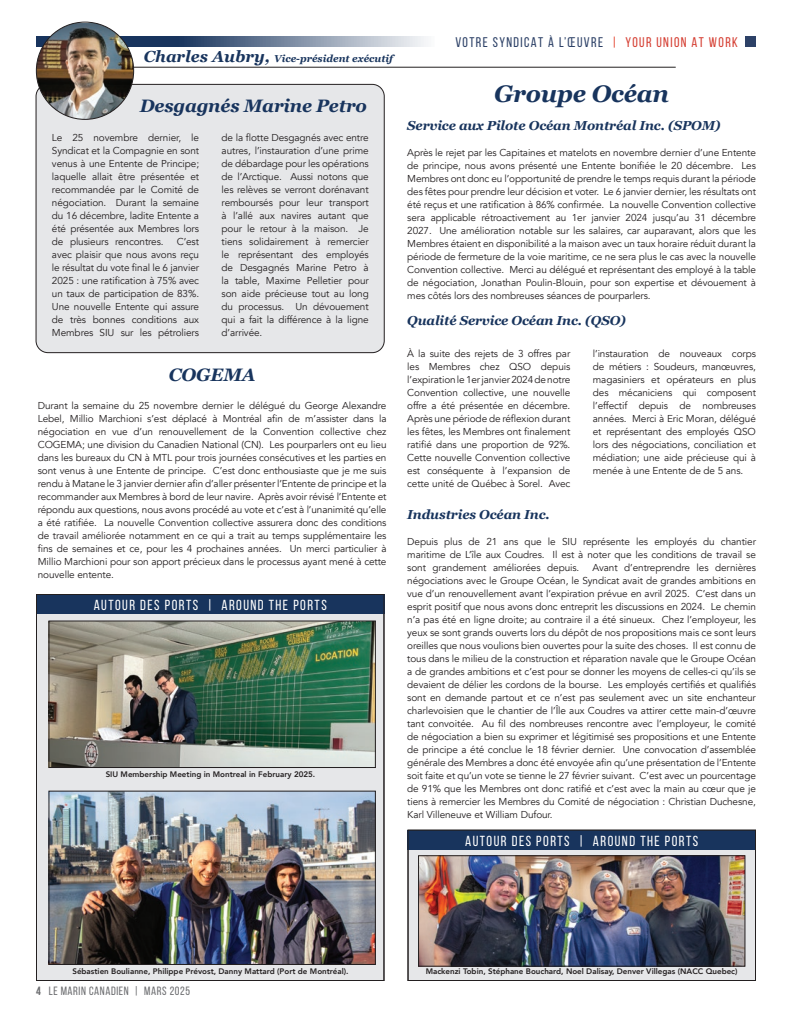
<style>
.page{position:relative;width:792px;height:1026px;background:#fff}
.page>*{position:absolute;margin:0;border:0;box-sizing:border-box;transform-origin:0 0}
.t1{font:italic 700 24px "Georgia";letter-spacing:-.01em;color:#18345d}
.t2{font:italic 700 18px "Georgia";letter-spacing:-.01em;color:#18345d}
.t3{font:14.6px "Bebas Neue";letter-spacing:.1em;color:#fff}
.t4{font:14px "Bebas Neue";letter-spacing:.1em;color:#2d4167}
.t5{font:italic 700 13px "Georgia";letter-spacing:-.01em;color:#18345d}
.t6{font:12px "Bebas Neue";letter-spacing:.05em;color:#6c6d70}
.t7{font:10px/13px "Avenir";letter-spacing:-.01em;color:#231f20;text-align:justify}
.t8{font:italic 700 10px "Georgia";color:#18345d}
.t9{font:800 8px "Avenir";color:#231f20}
.s1{font-size:16px}
.s2{color:#e34530}
.s3{color:#d53f33}
.s4{font-weight:700}
</style>
<div class="page">
<div style="left:745px;top:36px;width:11px;height:11px;background:#2d4167"></div>
<svg style="left:134px;top:36px;width:292px;height:11px;background:#75869e"></svg>
<div style="left:36px;top:84px;width:348px;height:269px;background:#e6e7e9;border-radius:12px"></div>
<div style="left:36px;top:84px;width:349px;height:269px;border:1px solid #231f20;border-radius:12px"></div>
<div style="left:36px;top:594px;width:348px;height:387px;background:#e6e7e9"></div>
<div style="left:408px;top:830px;width:348px;height:151px;background:#e6e7e9"></div>
<div style="left:36px;top:595px;width:348px;height:19px;background:#18345d"></div>
<div style="left:408px;top:830px;width:348px;height:20px;background:#18345d"></div>
<div style="left:36px;top:594px;width:348px;height:387px;border:1px solid #231f20"></div>
<div style="left:408px;top:830px;width:348px;height:151px;border:1px solid #231f20"></div>
<hr style="left:38px;top:67px;width:638px;height:1px;background:#231f20">
<img style="left:36px;top:23px;width:98px;height:96px">
<img style="left:51px;top:623px;width:323px;height:143px">
<div style="left:49px;top:621px;width:327px;height:147px;border:1px solid #231f20"></div>
<img style="left:420px;top:857px;width:323px;height:108px">
<div style="left:418px;top:855px;width:327px;height:112px;border:1px solid #231f20"></div>
<img style="left:51px;top:793px;width:323px;height:170px">
<div style="left:49px;top:791px;width:327px;height:174px;border:1px solid #231f20"></div>
<p class="t8" style="left:144px;top:52px;width:251px"><span class="s1">Charles Aubry,</span> Vice-président exécutif</p>
<h2 class="t2" style="left:140px;top:92px;width:229px">Desgagnés Marine Petro</h2>
<p class="t7" style="left:52px;top:132px;width:149px">Le 25 novembre dernier, le Syndicat et la Compagnie en sont venus à une Entente de Principe; laquelle allait être présentée et recommandée par le Comité de négociation. Durant la semaine du 16 décembre, ladite Entente a été présentée aux Membres lors de plusieurs rencontres.</p>
<p class="t7" style="left:52px;top:236px;width:149px;text-indent:125px">C’est avec plaisir que nous avons reçu le résultat du vote final le 6 janvier 2025 : une ratification à 75% avec un taux de participation de 83%.<br>Une nouvelle Entente qui assure de très bonnes conditions aux Membres SIU sur les pétroliers</p>
<p class="t7" style="left:222px;top:132px;width:149px">de la flotte Desgagnés avec entre autres, l’instauration d’une prime de débardage pour les opérations de l’Arctique. Aussi notons que les relèves se verront dorénavant remboursés pour leur transport à l’allé aux navires autant que pour le retour à la maison. Je tiens solidairement à remercier le représentant des employés de Desgagnés Marine Petro à la table, Maxime Pelletier pour son aide précieuse tout au long du processus. Un dévouement qui a fait la différence à la ligne d’arrivée.</p>
<h2 class="t2" style="left:169px;top:362px;width:88px">COGEMA</h2>
<p class="t7" style="left:38px;top:399px;width:350px">Durant la semaine du 25 novembre dernier le délégué du George Alexandre Lebel, Millio Marchioni s’est déplacé à Montréal afin de m’assister dans la négociation en vue d’un renouvellement de la Convention collective chez COGEMA; une division du Canadien National (CN). Les pourparlers ont eu lieu dans les bureaux du CN à MTL pour trois journées consécutives et les parties en sont venus à une Entente de principe. C’est donc enthousiaste que je me suis rendu à Matane le 3 janvier dernier afin d’aller présenter l’Entente de principe et la recommander aux Membres à bord de leur navire. Après avoir révisé l’Entente et répondu aux questions, nous avons procédé au vote et c’est à l’unanimité qu’elle a été ratifiée. La nouvelle Convention collective assurera donc des conditions de travail améliorée notamment en ce qui a trait au temps supplémentaire les fins de semaines et ce, pour les 4 prochaines années. Un merci particulier à Millio Marchioni pour son apport précieux dans le processus ayant mené à cette nouvelle entente.</p>
<h3 class="t3" style="left:94px;top:597px;width:235px">AUTOUR DES PORTS | AROUND THE PORTS</h3>
<p class="t9" style="left:106px;top:768px;width:211px">SIU Membership Meeting in Montreal in February 2025.</p>
<h3 class="t4" style="left:455px;top:34px;width:284px">VOTRE SYNDICAT À L’ŒUVRE <span class="s2">|</span> <span class="s3">YOUR UNION AT WORK</span></h3>
<h1 class="t1" style="left:494px;top:76px;width:176px">Groupe Océan</h1>
<h3 class="t5" style="left:407px;top:116px;width:315px">Service aux Pilote Océan Montréal Inc. (SPOM)</h3>
<p class="t7" style="left:407px;top:146px;width:350px">Après le rejet par les Capitaines et matelots en novembre dernier d’une Entente de principe, nous avons présenté une Entente bonifiée le 20 décembre. Les Membres ont donc eu l’opportunité de prendre le temps requis durant la période des fêtes pour prendre leur décision et voter. Le 6 janvier dernier, les résultats ont été reçus et une ratification à 86% confirmée. La nouvelle Convention collective sera applicable rétroactivement au 1er janvier 2024 jusqu’au 31 décembre 2027. Une amélioration notable sur les salaires, car auparavant, alors que les Membres étaient en disponibilité a la maison avec un taux horaire réduit durant la période de fermeture de la voie maritime, ce ne sera plus le cas avec la nouvelle Convention collective. Merci au délégué et représentant des employé à la table de négociation, Jonathan Poulin-Blouin, pour son expertise et dévouement à mes côtés lors des nombreuses séances de pourparlers.</p>
<h3 class="t5" style="left:407px;top:311px;width:220px">Qualité Service Océan Inc. (QSO)</h3>
<p class="t7" style="left:407px;top:348px;width:165px">À la suite des rejets de 3 offres par les Membres chez QSO depuis l’expiration le 1er janvier 2024 de notre Convention collective, une nouvelle offre a été présentée en décembre.<br>Après une période de réflexion durant les fêtes, les Membres ont finalement ratifié dans une proportion de 92%.<br>Cette nouvelle Convention collective est conséquente à l’expansion de cette unité de Québec à Sorel. Avec</p>
<p class="t7" style="left:593px;top:348px;width:165px">l’instauration de nouveaux corps de métiers : Soudeurs, manœuvres, magasiniers et opérateurs en plus des mécaniciens qui composent l’effectif depuis de nombreuses années. Merci à Eric Moran, délégué et représentant des employés QSO lors des négociations, conciliation et médiation; une aide précieuse qui à menée à une Entente de de 5 ans.</p>
<h3 class="t5" style="left:407px;top:505px;width:144px">Industries Océan Inc.</h3>
<p class="t7" style="left:407px;top:535px;width:350px">Depuis plus de 21 ans que le SIU représente les employés du chantier maritime de L’île aux Coudres. Il est à noter que les conditions de travail se sont grandement améliorées depuis.</p>
<p class="t7" style="left:407px;top:561px;width:350px;text-indent:185px">Avant d’entreprendre les dernières négociations avec le Groupe Océan, le Syndicat avait de grandes ambitions en vue d’un renouvellement avant l’expiration prévue en avril 2025. C’est dans un esprit positif que nous avons donc entreprit les discussions en 2024. Le chemin n’a pas été en ligne droite; au contraire il a été sinueux. Chez l’employeur, les yeux se sont grands ouverts lors du dépôt de nos propositions mais ce sont leurs oreilles que nous voulions bien ouvertes pour la suite des choses. Il est connu de tous dans le milieu de la construction et réparation navale que le Groupe Océan a de grandes ambitions et c’est pour se donner les moyens de celles-ci qu’ils se devaient de délier les cordons de la bourse. Les employés certifiés et qualifiés sont en demande partout et ce n’est pas seulement avec un site enchanteur charlevoisien que le chantier de l’Île aux Coudres va attirer cette main-d’œuvre tant convoitée. Au fil des nombreuses rencontre avec l’employeur, le comité de négociation a bien su exprimer et légitimisé ses propositions et une Entente de principe a été conclue le 18 février dernier. Une convocation d’assemblée générale des Membres a donc été envoyée afin qu’une présentation de l’Entente soit faite et qu’un vote se tienne le 27 février suivant. C’est avec un pourcentage de 91% que les Membres ont donc ratifié et c’est avec la main au cœur que je tiens à remercier les Membres du Comité de négociation : Christian Duchesne, Karl Villeneuve et William Dufour.</p>
<h3 class="t3" style="left:465px;top:833px;width:235px">AUTOUR DES PORTS | AROUND THE PORTS</h3>
<p class="t9" style="left:72px;top:965px;width:278px">Sébastien Boulianne, Philippe Prévost, Danny Mattard (Port de Montréal).</p>
<p class="t9" style="left:426px;top:965px;width:313px">Mackenzi Tobin, Stéphane Bouchard, Noel Dalisay, Denver Villegas (NACC Quebec)</p>
<p class="t6" style="left:36px;top:985px;width:156px"><span class="s4">4</span> LE MARIN CANADIEN | MARS 2025</p>
</div>
